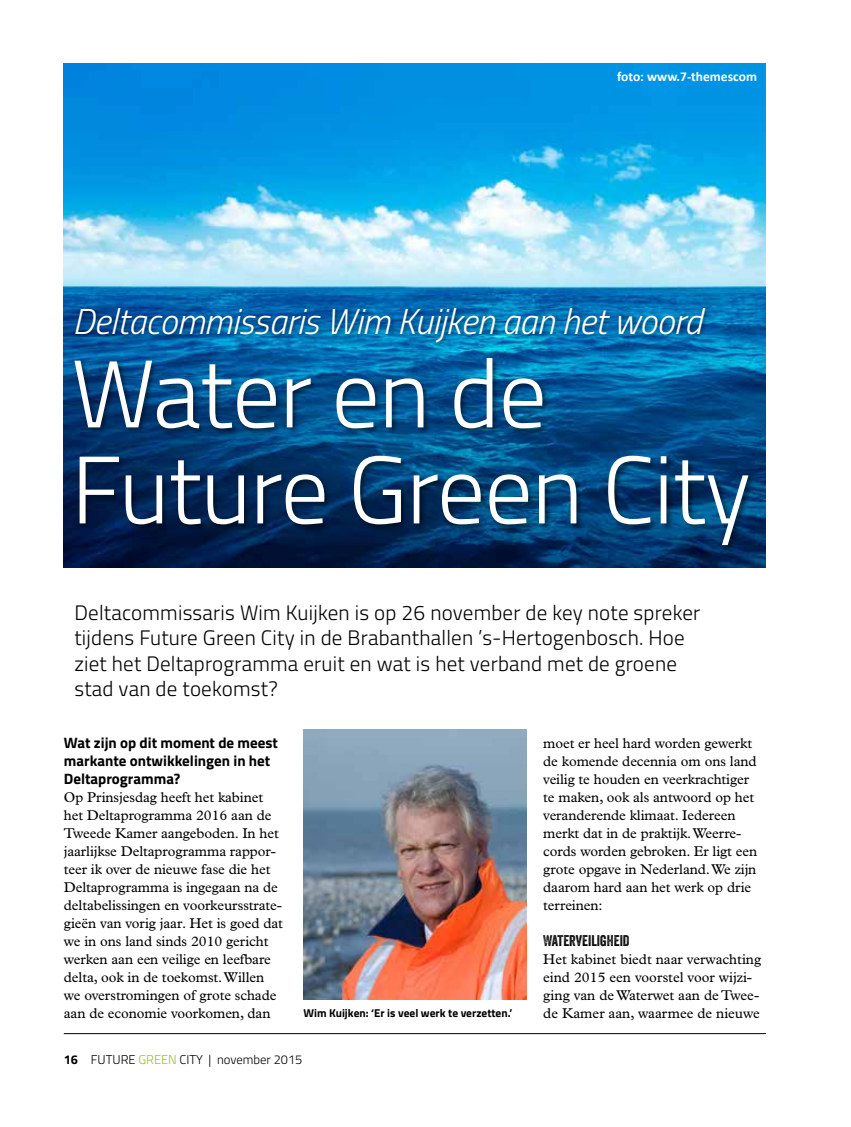
<style>
.page{position:relative;width:851px;height:1127px;background:#fff}
.page>*{position:absolute;margin:0;border:0;box-sizing:border-box;transform-origin:0 0}
.t1{font:300 96px/96px "Titillium";letter-spacing:-.01em;color:#fff}
.t2{font:italic 300 36px "Titillium";letter-spacing:-.01em;color:#fff}
.t3{font:300 21px/25.5px "Titillium";letter-spacing:.01em;color:#000}
.t4{font:700 15px/18px "Titillium";color:#000}
.t5{font:15px "Veneer Two";color:#000}
.t6{font:14.25px/18px "Plantin Std";letter-spacing:-.005em;color:#000}
.t7{font:700 13.5px "Calibri";color:#fff}
.t8{font:300 12.75px "Titillium";color:#000}
.t9{font:700 11.4px "Titillium";color:#000}
.s1{font-family:"Titillium Bold Upright";font-weight:400}
.s2{color:#95c11f}
</style>
<div class="page">
<img style="left:64px;top:64px;width:701px;height:504px">
<img style="left:303px;top:730px;width:223px;height:270px">
<hr style="left:64px;top:1033px;width:701px;height:1px;background:#000">
<div style="left:73px;top:357px;width:682px;height:195px;background:#000;opacity:.5"></div>
<div style="left:73px;top:305px;width:637px;height:43px;background:#000;opacity:.5"></div>
<p class="t7" style="left:617px;top:68px;width:141px">foto: www.7-themescom</p>
<h2 class="t2" style="left:72px;top:295px;width:631px">Deltacommissaris Wim Kuijken aan het woord</h2>
<h1 class="t1" style="left:71px;top:341px;width:681px">Water en de<br>Future Green City</h1>
<h3 class="t3" style="left:74px;top:598px;width:627px">Deltacommissaris Wim Kuijken is op 26 november de key note spreker tijdens Future Green City in de Brabanthallen ’s-Hertogenbosch. Hoe ziet het Deltaprogramma eruit en wat is het verband met de groene stad van de toekomst?</h3>
<p class="t4" style="left:64px;top:733px;width:216px">Wat zijn op dit moment de meest markante ontwikkelingen in het<br>Deltaprogramma?</p>
<p class="t6" style="left:64px;top:788px;width:220px">Op Prinsjesdag heeft het kabinet het Deltaprogramma 2016 aan de Tweede Kamer aangeboden. In het jaarlijkse Deltaprogramma rappor&shy;teer ik over de nieuwe fase die het Deltaprogramma is ingegaan na de deltabelissingen en voorkeursstrate&shy;gieën van vorig jaar. Het is goed dat we in ons land sinds 2010 gericht werken aan een veilige en leefbare delta, ook in de toekomst. Willen we overstromingen of grote schade aan de economie voorkomen, dan</p>
<p class="t9" style="left:303px;top:1004px;width:210px">Wim Kuijken: ‘Er is veel werk te verzetten.’</p>
<p class="t8" style="left:64px;top:1050px;width:240px"><span class="s1">16</span> FUTURE <span class="s2">GREEN</span> CITY | november 2015</p>
<p class="t6" style="left:543px;top:734px;width:215px">moet er heel hard worden gewerkt de komende decennia om ons land veilig te houden en veerkrachtiger te maken, ook als antwoord op het veranderende klimaat. Iedereen merkt dat in de praktijk. Weerre&shy;cords worden gebroken. Er ligt een grote opgave in Nederland. We zijn daarom hard aan het werk op drie terreinen:</p>
<p class="t5" style="left:543px;top:931px;width:88px">WATERVEILIGHEID</p>
<p class="t6" style="left:543px;top:950px;width:219px">Het kabinet biedt naar verwachting eind 2015 een voorstel voor wijzi&shy;ging van de Waterwet aan de Twee&shy;de Kamer aan, waarmee de nieuwe</p>
</div>
